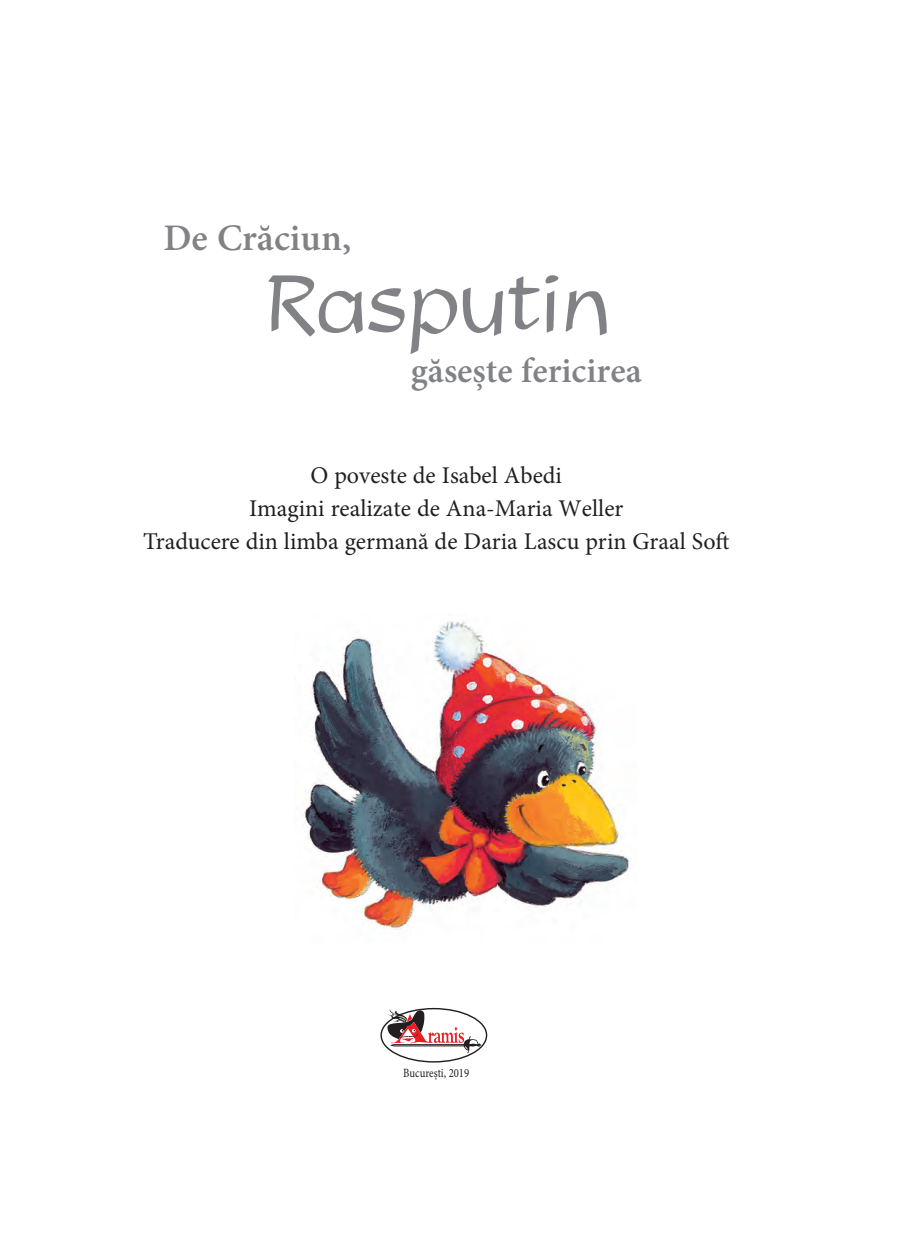
<style>
.page{position:relative;width:915px;height:1234px;background:#fff}
.page>*{position:absolute;margin:0;border:0;box-sizing:border-box;transform-origin:0 0}
.t1{font:96px "Kismet";letter-spacing:.025em;color:#808285}
.t2{font:600 37.5px "Minion Pro";color:#808285}
.t3{font:600 35.25px "Minion Pro";color:#808285}
.t4{font:24px/33px "Minion Pro";color:#231f20;text-align:center}
.t5{font:12.6px "Minion Pro";color:#231f20;scale:.85 1}
</style>
<div class="page">
<img style="left:304px;top:621px;width:327px;height:309px">
<div style="left:380px;top:1007px;width:107px;height:55px;border:1px solid #231f20;border-radius:50%"></div>
<svg style="left:386px;top:1009px;width:95px;height:44px"></svg>
<p class="t2" style="left:163px;top:212px;width:189px">De Crăciun,</p>
<p class="t1" style="left:264px;top:259px;width:345px">Rasputin</p>
<p class="t3" style="left:411px;top:346px;width:232px">găsește fericirea</p>
<p class="t4" style="left:310px;top:458px;width:253px">O poveste de Isabel Abedi</p>
<p class="t4" style="left:143px;top:491px;width:587px">Imagini realizate de Ana-Maria Weller<br>Traducere din limba germană de Daria Lascu prin Graal Soft</p>
<p class="t5" style="left:403px;top:1064px;width:79px">București, 2019</p>
</div>
